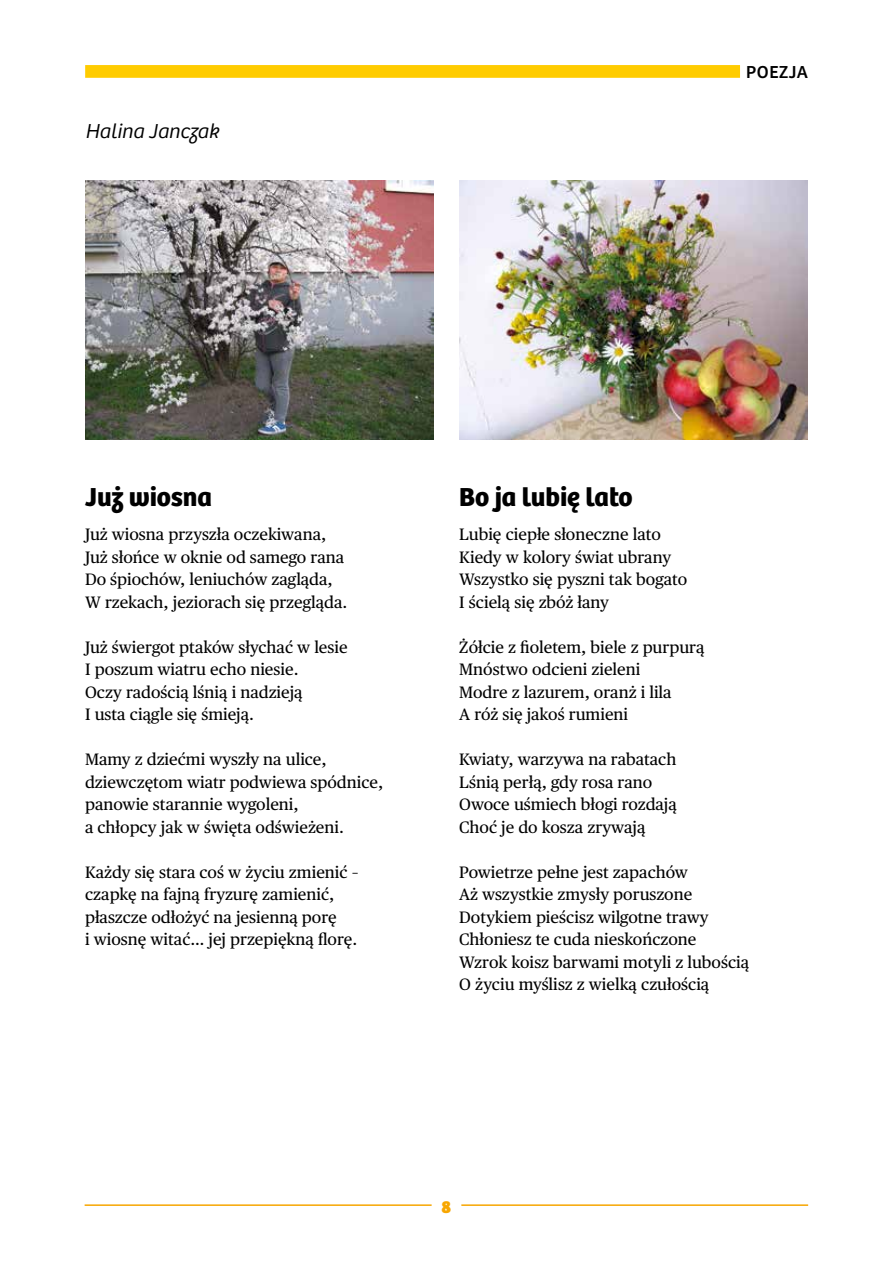
<style>
.page{position:relative;width:893px;height:1263px;background:#fff}
.page>*{position:absolute;margin:0;border:0;box-sizing:border-box;transform-origin:0 0}
.t1{font:700 27px "Bree";color:#000}
.t2{font:italic 300 21px "Bree";color:#000}
.t3{font:18px "Bree";letter-spacing:.03em;color:#000}
.t4{font:800 18px "Bree";color:#f7a600}
.t5{font:16.5px/22.5px "Publico Text";color:#000}
</style>
<div class="page">
<hr style="left:85px;top:1204px;width:723px;height:2px;background:#f7a600">
<div style="left:432px;top:1190px;width:29px;height:30px;background:#fff;border-radius:50%"></div>
<img style="left:85px;top:181px;width:349px;height:258px">
<img style="left:459px;top:181px;width:349px;height:258px">
<div style="left:85px;top:65px;width:655px;height:13px;background:#fc0"></div>
<p class="t2" style="left:85px;top:120px;width:135px">Halina Janczak</p>
<p class="t3" style="left:746px;top:61px;width:63px">POEZJA</p>
<h1 class="t1" style="left:85px;top:480px;width:128px">Już wiosna</h1>
<p class="t5" style="left:85px;top:522px;width:264px">Już wiosna przyszła oczekiwana, Już słońce w oknie od samego rana Do śpiochów, leniuchów zagląda, W rzekach, jeziorach się przegląda.</p>
<p class="t5" style="left:85px;top:635px;width:264px">Już świergot ptaków słychać w lesie<br>I poszum wiatru echo niesie.<br>Oczy radością lśnią i nadzieją<br>I usta ciągle się śmieją.</p>
<p class="t5" style="left:85px;top:747px;width:300px">Mamy z dziećmi wyszły na ulice, dziewczętom wiatr podwiewa spódnice, panowie starannie wygoleni,<br>a chłopcy jak w święta odświeżeni.</p>
<p class="t5" style="left:85px;top:860px;width:275px">Każdy się stara coś w życiu zmienić – czapkę na fajną fryzurę zamienić, płaszcze odłożyć na jesienną porę<br>i wiosnę witać… jej przepiękną florę.</p>
<h1 class="t1" style="left:459px;top:480px;width:175px">Bo ja lubię lato</h1>
<p class="t5" style="left:459px;top:522px;width:229px">Lubię ciepłe słoneczne lato<br>Kiedy w kolory świat ubrany<br>Wszystko się pyszni tak bogato<br>I ścielą się zbóż łany</p>
<p class="t5" style="left:459px;top:635px;width:247px">Żółcie z fioletem, biele z purpurą<br>Mnóstwo odcieni zieleni<br>Modre z lazurem, oranż i lila<br>A róż się jakoś rumieni</p>
<p class="t5" style="left:459px;top:747px;width:219px">Kwiaty, warzywa na rabatach<br>Lśnią perłą, gdy rosa rano<br>Owoce uśmiech błogi rozdają<br>Choć je do kosza zrywają</p>
<p class="t5" style="left:459px;top:860px;width:291px">Powietrze pełne jest zapachów<br>Aż wszystkie zmysły poruszone Dotykiem pieścisz wilgotne trawy Chłoniesz te cuda nieskończone<br>Wzrok koisz barwami motyli z lubością O życiu myślisz z wielką czułością</p>
<p class="t4" style="left:442px;top:1196px;width:11px">8</p>
</div>
